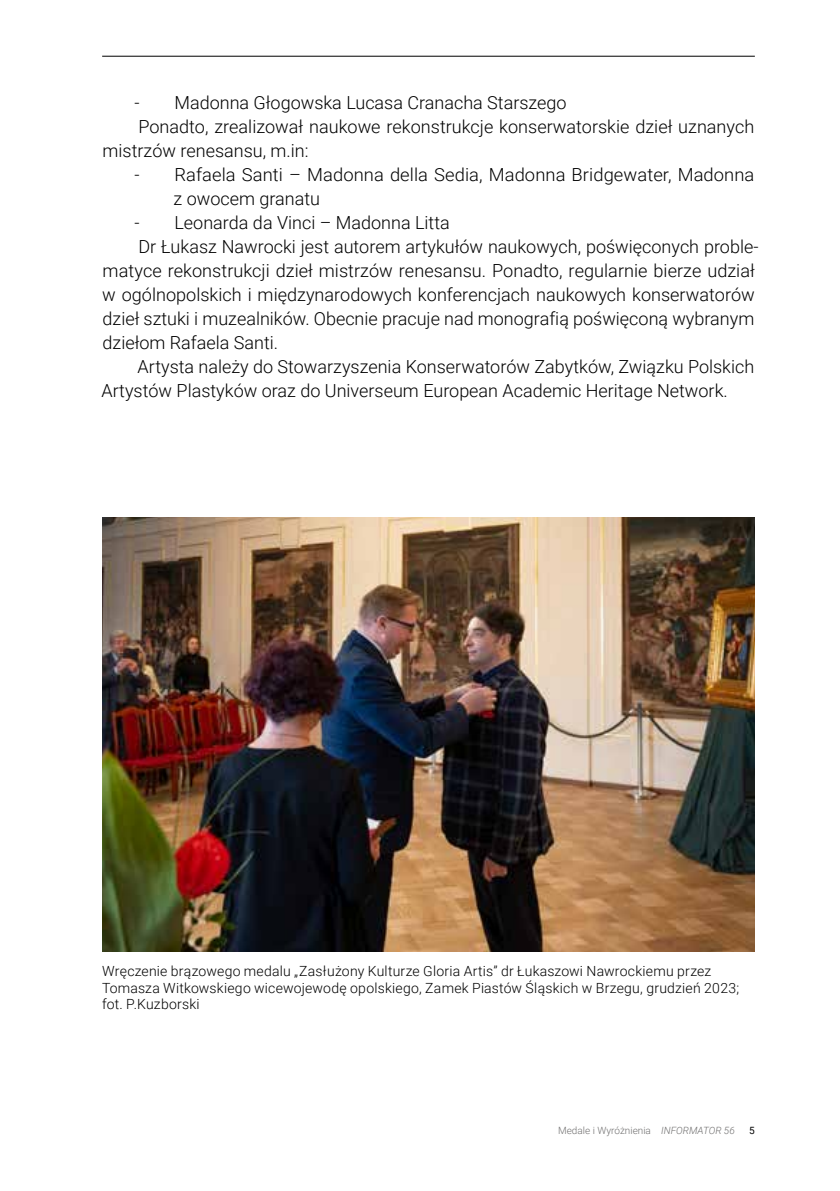
<style>
.page{position:relative;width:840px;height:1191px;background:#fff}
.page>*{position:absolute;margin:0;border:0;box-sizing:border-box;transform-origin:0 0}
.t1{font:300 18px/24px "Roboto";color:#000}
.t2{font:300 14px/16.8px "Roboto";letter-spacing:.015em;color:#000}
.t3{font:300 10px "Roboto";color:#706f6f}
.t4{font:10px "Roboto";color:#000}
.s1{font-style:italic}
</style>
<div class="page">
<hr style="left:102px;top:56px;width:652px;height:1px;background:#000">
<img style="left:102px;top:517px;width:652px;height:434px">
<p class="t1" style="left:134px;top:90px;width:433px">- Madonna Głogowska Lucasa Cranacha Starszego</p>
<p class="t1" style="left:138px;top:114px;width:617px">Ponadto, zrealizował naukowe rekonstrukcje konserwatorskie dzieł uznanych</p>
<p class="t1" style="left:103px;top:138px;width:207px">mistrzów renesansu, m.in:</p>
<p class="t1" style="left:173px;top:162px;width:582px;text-indent:-39px">- Rafaela Santi – Madonna della Sedia, Madonna Bridgewater, Madonna z owocem granatu</p>
<p class="t1" style="left:134px;top:210px;width:316px">- Leonarda da Vinci – Madonna Litta</p>
<p class="t1" style="left:138px;top:234px;width:621px">Dr Łukasz Nawrocki jest autorem artykułów naukowych, poświęconych proble-</p>
<p class="t1" style="left:103px;top:258px;width:653px">matyce rekonstrukcji dzieł mistrzów renesansu. Ponadto, regularnie bierze udział</p>
<p class="t1" style="left:102px;top:282px;width:654px">w ogólnopolskich i międzynarodowych konferencjach naukowych konserwatorów</p>
<p class="t1" style="left:103px;top:306px;width:652px">dzieł sztuki i muzealników. Obecnie pracuje nad monografią poświęconą wybranym</p>
<p class="t1" style="left:103px;top:330px;width:177px">dziełom Rafaela Santi.</p>
<p class="t1" style="left:137px;top:354px;width:618px">Artysta należy do Stowarzyszenia Konserwatorów Zabytków, Związku Polskich</p>
<p class="t1" style="left:101px;top:378px;width:627px">Artystów Plastyków oraz do Universeum European Academic Heritage Network.</p>
<p class="t2" style="left:102px;top:961px;width:638px">Wręczenie brązowego medalu „Zasłużony Kulturze Gloria Artis” dr Łukaszowi Nawrockiemu przez<br>Tomasza Witkowskiego wicewojewodę opolskiego, Zamek Piastów Śląskich w Brzegu, grudzień 2023; fot. P.Kuzborski</p>
<p class="t3" style="left:557px;top:1123px;width:178px">Medale i Wyróżnienia <span class="s1">INFORMATOR 56</span></p>
<p class="t4" style="left:748px;top:1123px;width:7px">5</p>
</div>
